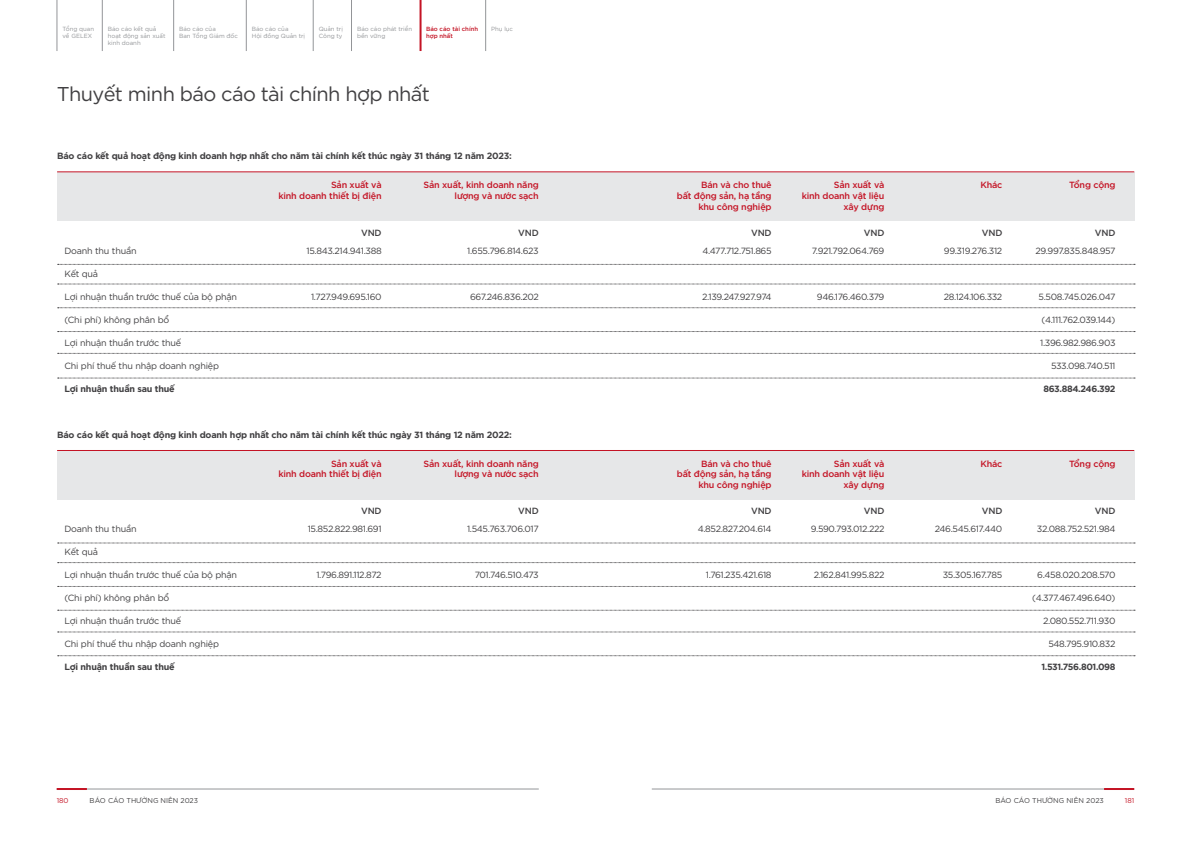
<style>
.page{position:relative;width:1191px;height:842px;background:#fff}
.page>*{position:absolute;margin:0;border:0;box-sizing:border-box;transform-origin:0 0}
.t1{font:20px "SVN Gotham";letter-spacing:-.03em;color:#414042}
.t2{font:9px "SVN Gotham";letter-spacing:-.04em;color:#414042}
.t3{font:9px/10.8px "SVN Gotham";letter-spacing:-.02em;color:#c41425;text-align:right}
.t4{font:9px "SVN Gotham";letter-spacing:-.02em;color:#414042}
.t5{font:700 9px "SVN Gotham";letter-spacing:-.02em;color:#414042}
.t6{font:9px "SVN Gotham";letter-spacing:-.02em;color:#414042}
.t7{font:700 9px "SVN Gotham";letter-spacing:-.04em;color:#414042}
.t8{font:700 9px "SVN Gotham";letter-spacing:-.045em;color:#414042}
.t9{font:7px "SVN Gotham";color:#414042}
.t10{font:7px "SVN Gotham";color:#c41425}
.t11{font:6px/7.2px "SVN Gotham";color:#939598}
.t12{font:6px/7.2px "SVN Gotham";color:#c41425}
</style>
<div class="page">
<div style="left:57px;top:451px;width:1077px;height:49px;background:#e6e7e8"></div>
<div style="left:57px;top:172px;width:1077px;height:49px;background:#e6e7e8"></div>
<hr style="left:57px;top:0;width:1px;height:51px;background:#939598">
<hr style="left:102px;top:0;width:1px;height:51px;background:#939598">
<hr style="left:173px;top:0;width:1px;height:51px;background:#939598">
<hr style="left:246px;top:0;width:1px;height:51px;background:#939598">
<hr style="left:313px;top:0;width:1px;height:51px;background:#939598">
<hr style="left:351px;top:0;width:1px;height:51px;background:#939598">
<hr style="left:419px;top:0;width:2px;height:51px;background:#c41425">
<hr style="left:485px;top:0;width:1px;height:51px;background:#939598">
<hr style="left:57px;top:789px;width:482px;height:1px;background:#939598">
<hr style="left:57px;top:788px;width:30px;height:2px;background:#c41425">
<hr style="left:652px;top:789px;width:481px;height:1px;background:#939598">
<hr style="left:1104px;top:788px;width:30px;height:2px;background:#c41425">
<hr style="left:57px;top:171px;width:1077px;height:1px;background:#c41425">
<hr style="left:57px;top:450px;width:1077px;height:1px;background:#c41425">
<svg style="left:58px;top:264px;width:1077px;height:1px"></svg>
<svg style="left:58px;top:543px;width:1077px;height:1px"></svg>
<svg style="left:58px;top:284px;width:1077px;height:1px"></svg>
<svg style="left:58px;top:562px;width:1077px;height:1px"></svg>
<svg style="left:58px;top:308px;width:1077px;height:1px"></svg>
<svg style="left:58px;top:586px;width:1077px;height:1px"></svg>
<svg style="left:58px;top:331px;width:1077px;height:1px"></svg>
<svg style="left:58px;top:610px;width:1077px;height:1px"></svg>
<svg style="left:58px;top:353px;width:1077px;height:1px"></svg>
<svg style="left:58px;top:378px;width:1077px;height:1px"></svg>
<svg style="left:58px;top:632px;width:1077px;height:1px"></svg>
<svg style="left:58px;top:655px;width:1077px;height:1px"></svg>
<p class="t11" style="left:62px;top:25px;width:33px">Tổng quan về GELEX</p>
<p class="t11" style="left:108px;top:25px;width:59px">Báo cáo kết quả hoạt động sản xuất kinh doanh</p>
<p class="t11" style="left:179px;top:25px;width:60px">Báo cáo của<br>Ban Tổng Giám đốc</p>
<p class="t11" style="left:252px;top:25px;width:55px">Báo cáo của<br>Hội đồng Quản trị</p>
<p class="t11" style="left:319px;top:25px;width:26px">Quản trị<br>Công ty</p>
<p class="t11" style="left:357px;top:25px;width:57px">Báo cáo phát triển bền vững</p>
<p class="t12" style="left:426px;top:25px;width:54px">Báo cáo tài chính hợp nhất</p>
<p class="t11" style="left:491px;top:25px;width:23px">Phụ lục</p>
<h1 class="t1" style="left:57px;top:79px;width:375px">Thuyết minh báo cáo tài chính hợp nhất</h1>
<p class="t5" style="left:57px;top:149px;width:456px">Báo cáo kết quả hoạt động kinh doanh hợp nhất cho năm tài chính kết thúc ngày 31 tháng 12 năm 2023:</p>
<p class="t3" style="left:278px;top:179px;width:105px">Sản xuất và<br>kinh doanh thiết bị điện</p>
<p class="t3" style="left:423px;top:179px;width:117px">Sản xuất, kinh doanh năng lượng và nước sạch</p>
<p class="t3" style="left:677px;top:179px;width:96px">Bán và cho thuê<br>bất động sản, hạ tầng khu công nghiệp</p>
<p class="t3" style="left:801px;top:179px;width:84px">Sản xuất và<br>kinh doanh vật liệu xây dựng</p>
<p class="t3" style="left:980px;top:179px;width:23px">Khác</p>
<p class="t3" style="left:1069px;top:179px;width:48px">Tổng cộng</p>
<p class="t6" style="left:361px;top:226px;width:22px">VND</p>
<p class="t6" style="left:518px;top:226px;width:22px">VND</p>
<p class="t6" style="left:751px;top:226px;width:22px">VND</p>
<p class="t6" style="left:864px;top:226px;width:22px">VND</p>
<p class="t6" style="left:981px;top:226px;width:22px">VND</p>
<p class="t6" style="left:1095px;top:226px;width:22px">VND</p>
<p class="t4" style="left:64px;top:244px;width:74px">Doanh thu thuần</p>
<p class="t2" style="left:64px;top:267px;width:35px">Kết quả</p>
<p class="t4" style="left:64px;top:290px;width:174px">Lợi nhuận thuần trước thuế của bộ phận</p>
<p class="t4" style="left:64px;top:313px;width:106px">(Chi phí) không phân bổ</p>
<p class="t4" style="left:64px;top:336px;width:118px">Lợi nhuận thuần trước thuế</p>
<p class="t4" style="left:64px;top:359px;width:156px">Chi phí thuế thu nhập doanh nghiệp</p>
<p class="t5" style="left:64px;top:382px;width:112px">Lợi nhuận thuần sau thuế</p>
<p class="t2" style="left:306px;top:244px;width:77px">15.843.214.941.388</p>
<p class="t2" style="left:311px;top:290px;width:72px">1.727.949.695.160</p>
<p class="t2" style="left:467px;top:244px;width:73px">1.655.796.814.623</p>
<p class="t2" style="left:470px;top:290px;width:70px">667.246.836.202</p>
<p class="t2" style="left:702px;top:244px;width:71px">4.477.712.751.865</p>
<p class="t2" style="left:702px;top:290px;width:71px">2.139.247.927.974</p>
<p class="t2" style="left:811px;top:244px;width:74px">7.921.792.064.769</p>
<p class="t2" style="left:817px;top:290px;width:69px">946.176.460.379</p>
<p class="t2" style="left:944px;top:244px;width:60px">99.319.276.312</p>
<p class="t2" style="left:944px;top:290px;width:60px">28.124.106.332</p>
<p class="t2" style="left:1035px;top:244px;width:82px">29.997.835.848.957</p>
<p class="t2" style="left:1038px;top:290px;width:78px">5.508.745.026.047</p>
<p class="t2" style="left:1041px;top:313px;width:75px">(4.111.762.039.144)</p>
<p class="t2" style="left:1040px;top:336px;width:77px">1.396.982.986.903</p>
<p class="t2" style="left:1051px;top:359px;width:66px">533.098.740.511</p>
<p class="t8" style="left:1043px;top:382px;width:73px">863.884.246.392</p>
<p class="t5" style="left:57px;top:428px;width:456px">Báo cáo kết quả hoạt động kinh doanh hợp nhất cho năm tài chính kết thúc ngày 31 tháng 12 năm 2022:</p>
<p class="t3" style="left:278px;top:457px;width:105px">Sản xuất và<br>kinh doanh thiết bị điện</p>
<p class="t3" style="left:423px;top:457px;width:117px">Sản xuất, kinh doanh năng lượng và nước sạch</p>
<p class="t3" style="left:677px;top:457px;width:96px">Bán và cho thuê<br>bất động sản, hạ tầng khu công nghiệp</p>
<p class="t3" style="left:801px;top:457px;width:84px">Sản xuất và<br>kinh doanh vật liệu xây dựng</p>
<p class="t3" style="left:980px;top:457px;width:23px">Khác</p>
<p class="t3" style="left:1069px;top:457px;width:48px">Tổng cộng</p>
<p class="t6" style="left:361px;top:504px;width:22px">VND</p>
<p class="t6" style="left:518px;top:504px;width:22px">VND</p>
<p class="t6" style="left:751px;top:504px;width:22px">VND</p>
<p class="t6" style="left:864px;top:504px;width:22px">VND</p>
<p class="t6" style="left:981px;top:504px;width:22px">VND</p>
<p class="t6" style="left:1095px;top:504px;width:22px">VND</p>
<p class="t4" style="left:64px;top:522px;width:74px">Doanh thu thuần</p>
<p class="t2" style="left:64px;top:545px;width:35px">Kết quả</p>
<p class="t4" style="left:64px;top:568px;width:174px">Lợi nhuận thuần trước thuế của bộ phận</p>
<p class="t4" style="left:64px;top:591px;width:106px">(Chi phí) không phân bổ</p>
<p class="t4" style="left:64px;top:614px;width:118px">Lợi nhuận thuần trước thuế</p>
<p class="t4" style="left:64px;top:637px;width:156px">Chi phí thuế thu nhập doanh nghiệp</p>
<p class="t5" style="left:64px;top:660px;width:112px">Lợi nhuận thuần sau thuế</p>
<p class="t2" style="left:308px;top:522px;width:75px">15.852.822.981.691</p>
<p class="t2" style="left:316px;top:568px;width:67px">1.796.891.112.872</p>
<p class="t2" style="left:467px;top:522px;width:73px">1.545.763.706.017</p>
<p class="t2" style="left:475px;top:568px;width:66px">701.746.510.473</p>
<p class="t2" style="left:698px;top:522px;width:75px">4.852.827.204.614</p>
<p class="t2" style="left:706px;top:568px;width:67px">1.761.235.421.618</p>
<p class="t2" style="left:811px;top:522px;width:75px">9.590.793.012.222</p>
<p class="t2" style="left:813px;top:568px;width:72px">2.162.841.995.822</p>
<p class="t2" style="left:934px;top:522px;width:69px">246.545.617.440</p>
<p class="t2" style="left:942px;top:568px;width:61px">35.305.167.785</p>
<p class="t2" style="left:1037px;top:522px;width:80px">32.088.752.521.984</p>
<p class="t2" style="left:1037px;top:568px;width:80px">6.458.020.208.570</p>
<p class="t2" style="left:1032px;top:591px;width:85px">(4.377.467.496.640)</p>
<p class="t2" style="left:1043px;top:614px;width:74px">2.080.552.711.930</p>
<p class="t2" style="left:1048px;top:637px;width:69px">548.795.910.832</p>
<p class="t7" style="left:1041px;top:660px;width:76px">1.531.756.801.098</p>
<p class="t10" style="left:57px;top:796px;width:13px">180</p>
<p class="t9" style="left:90px;top:796px;width:110px">BÁO CÁO THƯỜNG NIÊN 2023</p>
<p class="t9" style="left:995px;top:796px;width:110px">BÁO CÁO THƯỜNG NIÊN 2023</p>
<p class="t10" style="left:1124px;top:796px;width:11px">181</p>
</div>
